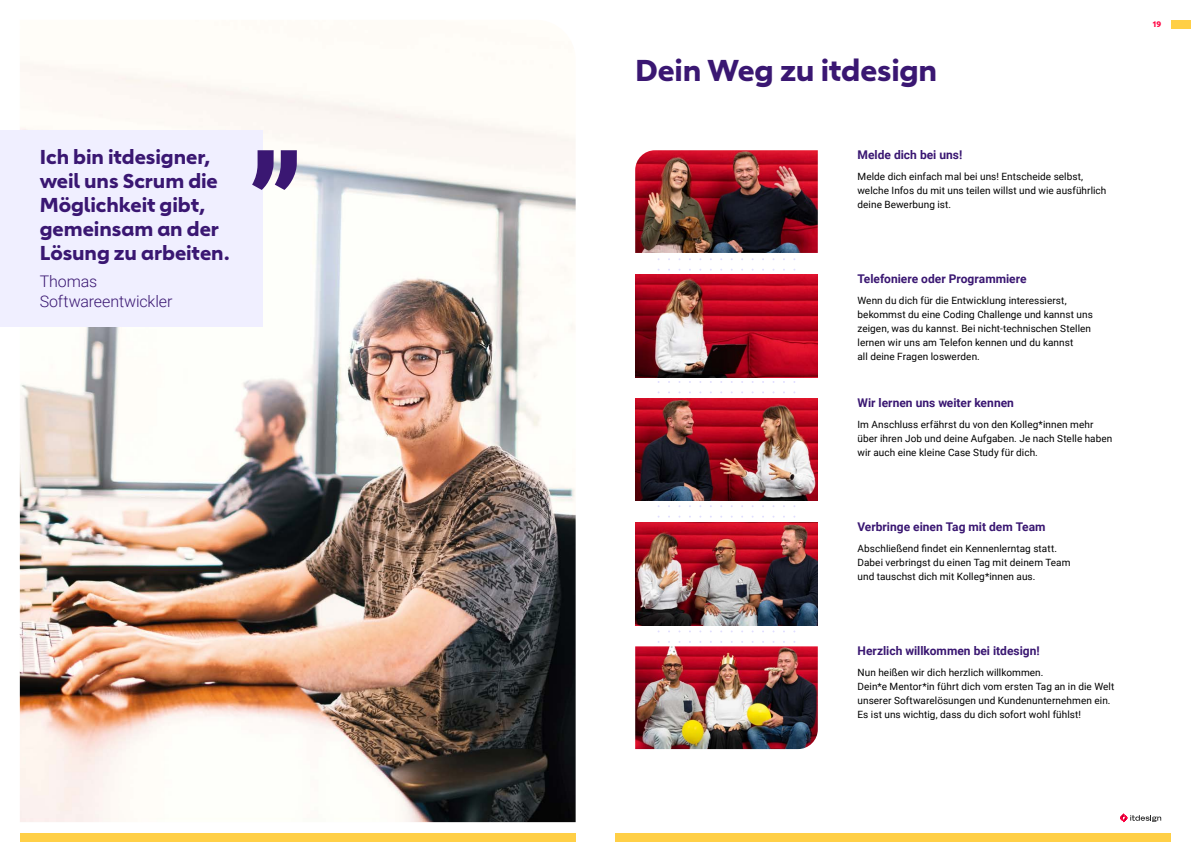
<style>
.page{position:relative;width:1191px;height:842px;background:#fff}
.page>*{position:absolute;margin:0;border:0;box-sizing:border-box;transform-origin:0 0}
.t1{font:700 30px "Carnero";letter-spacing:-.005em;color:#3a1772}
.t2{font:700 20px/24px "Carnero";letter-spacing:-.005em;color:#3a1772}
.t3{font:300 16px/20px "Roboto";letter-spacing:-.005em;color:#3a1772}
.t4{font:700 12px "Roboto";color:#3a1772}
.t5{font:10px/14px "Roboto";letter-spacing:.005em;color:#000}
.t6{font:700 8px "Carnero";color:#ff0040}
</style>
<div class="page">
<svg style="left:1120px;top:814px;width:41px;height:8px"></svg>
<div style="left:615px;top:833px;width:556px;height:9px;background:#ffcf46"></div>
<div style="left:1171px;top:20px;width:20px;height:8px;background:#ffcf46"></div>
<div style="left:20px;top:833px;width:555px;height:9px;background:#ffcf46"></div>
<img style="left:20px;top:62px;width:555px;height:760px">
<div style="left:0;top:130px;width:262px;height:197px;background:#f0efff"></div>
<svg style="left:252px;top:150px;width:45px;height:40px"></svg>
<img style="left:635px;top:274px;width:183px;height:103px">
<img style="left:635px;top:398px;width:183px;height:103px">
<img style="left:635px;top:522px;width:183px;height:103px">
<img style="left:635px;top:150px;width:183px;height:103px">
<img style="left:635px;top:646px;width:183px;height:103px">
<h2 class="t2" style="left:40px;top:145px;width:192px">Ich bin itdesigner, weil uns Scrum die<br>Möglichkeit gibt, gemeinsam an der<br>Lösung zu arbeiten.</h2>
<h3 class="t3" style="left:40px;top:271px;width:134px">Thomas<br>Softwareentwickler</h3>
<h1 class="t1" style="left:635px;top:52px;width:304px">Dein Weg zu itdesign</h1>
<p class="t4" style="left:857px;top:146px;width:106px">Melde dich bei uns!</p>
<p class="t5" style="left:857px;top:169px;width:250px">Melde dich einfach mal bei uns! Entscheide selbst, welche Infos du mit uns teilen willst und wie ausführlich deine Bewerbung ist.</p>
<p class="t4" style="left:857px;top:270px;width:171px">Telefoniere oder Programmiere</p>
<p class="t5" style="left:857px;top:293px;width:237px">Wenn du dich für die Entwicklung interessierst, bekommst du eine Coding Challenge und kannst uns zeigen, was du kannst. Bei nicht-technischen Stellen lernen wir uns am Telefon kennen und du kannst<br>all deine Fragen loswerden.</p>
<p class="t4" style="left:857px;top:394px;width:158px">Wir lernen uns weiter kennen</p>
<p class="t5" style="left:857px;top:417px;width:256px">Im Anschluss erfährst du von den Kolleg*innen mehr über ihren Job und deine Aufgaben. Je nach Stelle haben wir auch eine kleine Case Study für dich.</p>
<p class="t4" style="left:857px;top:518px;width:189px">Verbringe einen Tag mit dem Team</p>
<p class="t5" style="left:857px;top:541px;width:214px">Abschließend findet ein Kennenlerntag statt.<br>Dabei verbringst du einen Tag mit deinem Team und tauschst dich mit -Kolleg*innen aus.</p>
<p class="t4" style="left:857px;top:642px;width:184px">Herzlich willkommen bei itdesign!</p>
<p class="t5" style="left:857px;top:665px;width:258px">Nun heißen wir dich herzlich willkommen.<br>Dein*e Mentor*in führt dich vom ersten Tag an in die Welt unserer Softwarelösungen und Kundenunternehmen ein.<br>Es ist uns wichtig, dass du dich sofort wohl fühlst!</p>
<p class="t6" style="left:1152px;top:19px;width:10px">19</p>
</div>
